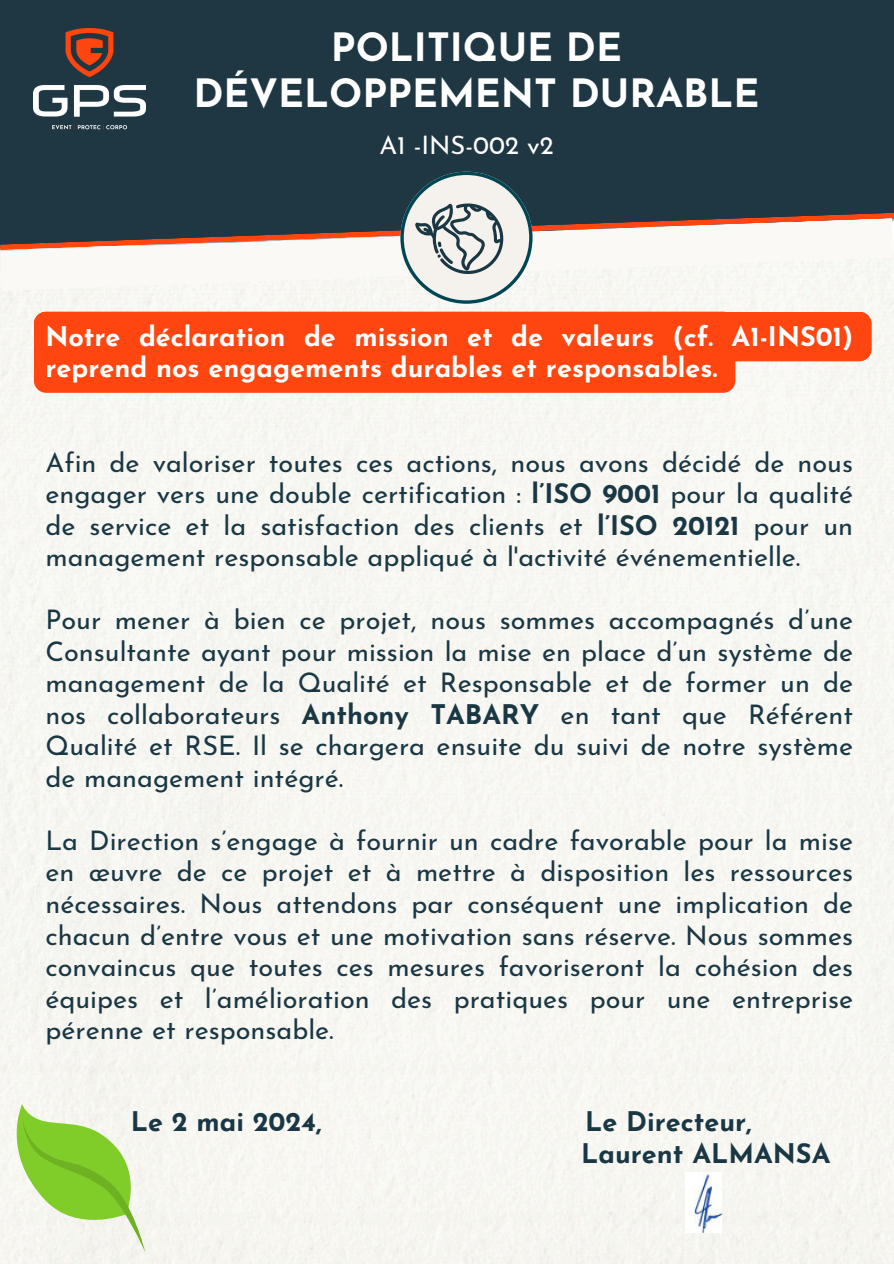
<style>
.page{position:relative;width:894px;height:1264px;background:#fff}
.page>*{position:absolute;margin:0;border:0;box-sizing:border-box;transform-origin:0 0}
.t1{font:700 39px/46.2px "Josefin Sans";color:#fff;text-align:center}
.t2{font:27px/31.5px "Josefin Sans";color:#1a3744;text-align:justify}
.t3{font:700 27px/31.5px "Josefin Sans";color:#fff}
.t4{font:700 27px/31.5px "Josefin Sans";color:#1a3744}
.t5{font:25.5px "Josefin Sans";color:#fff}
.s1{font-weight:700}
</style>
<div class="page">
<div style="left:0;top:303px;width:893px;height:960px;background:#f7f6f1"></div>
<div style="left:0;top:0;width:893px;height:172px;background:#1f3743"></div>
<svg style="left:0;top:172px;width:893px;height:131px"></svg>
<img style="left:34px;top:28px;width:111px;height:102px">
<div style="left:34px;top:311px;width:701px;height:82px;background:#ff4611;border-radius:12px"></div>
<div style="left:34px;top:311px;width:837px;height:50px;background:#ff4611;border-radius:12px"></div>
<svg style="left:0;top:1104px;width:145px;height:148px"></svg>
<img style="left:685px;top:1172px;width:36px;height:60px">
<p class="t1" style="left:193px;top:28px;width:567px">POLITIQUE DE<br>DÉVELOPPEMENT DURABLE</p>
<h2 class="t5" style="left:379px;top:135px;width:176px">A1 -INS-002 v2</h2>
<h1 class="t3" style="left:45px;top:323px;width:808px">Notre déclaration de mission et de valeurs (cf. A1-INS01) reprend nos engagements durables et responsables.</h1>
<p class="t2" style="left:45px;top:449px;width:808px">Afin de valoriser toutes ces actions, nous avons décidé de nous engager vers une double certification : <span class="s1">l’ISO 9001</span> pour la qualité de service et la satisfaction des clients et <span class="s1">l’ISO 20121</span> pour un management responsable appliqué à l'activité événementielle.</p>
<p class="t2" style="left:45px;top:607px;width:808px">Pour mener à bien ce projet, nous sommes accompagnés d’une Consultante ayant pour mission la mise en place d’un système de management de la Qualité et Responsable et de former un de nos collaborateurs <span class="s1">Anthony TABARY</span> en tant que Référent Qualité et RSE. Il se chargera ensuite du suivi de notre système de management intégré.</p>
<h2 class="t2" style="left:45px;top:827px;width:808px">La Direction s’engage à fournir un cadre favorable pour la mise en œuvre de ce projet et à mettre à disposition les ressources nécessaires. Nous attendons par conséquent une implication de chacun d’entre vous et une motivation sans réserve. Nous sommes convaincus que toutes ces mesures favoriseront la cohésion des équipes et l’amélioration des pratiques pour une entreprise pérenne et responsable.</h2>
<p class="t4" style="left:131px;top:1108px;width:192px">Le 2 mai 2024,</p>
<p class="t4" style="left:581px;top:1108px;width:251px">Le Directeur,<br>Laurent ALMANSA</p>
</div>
